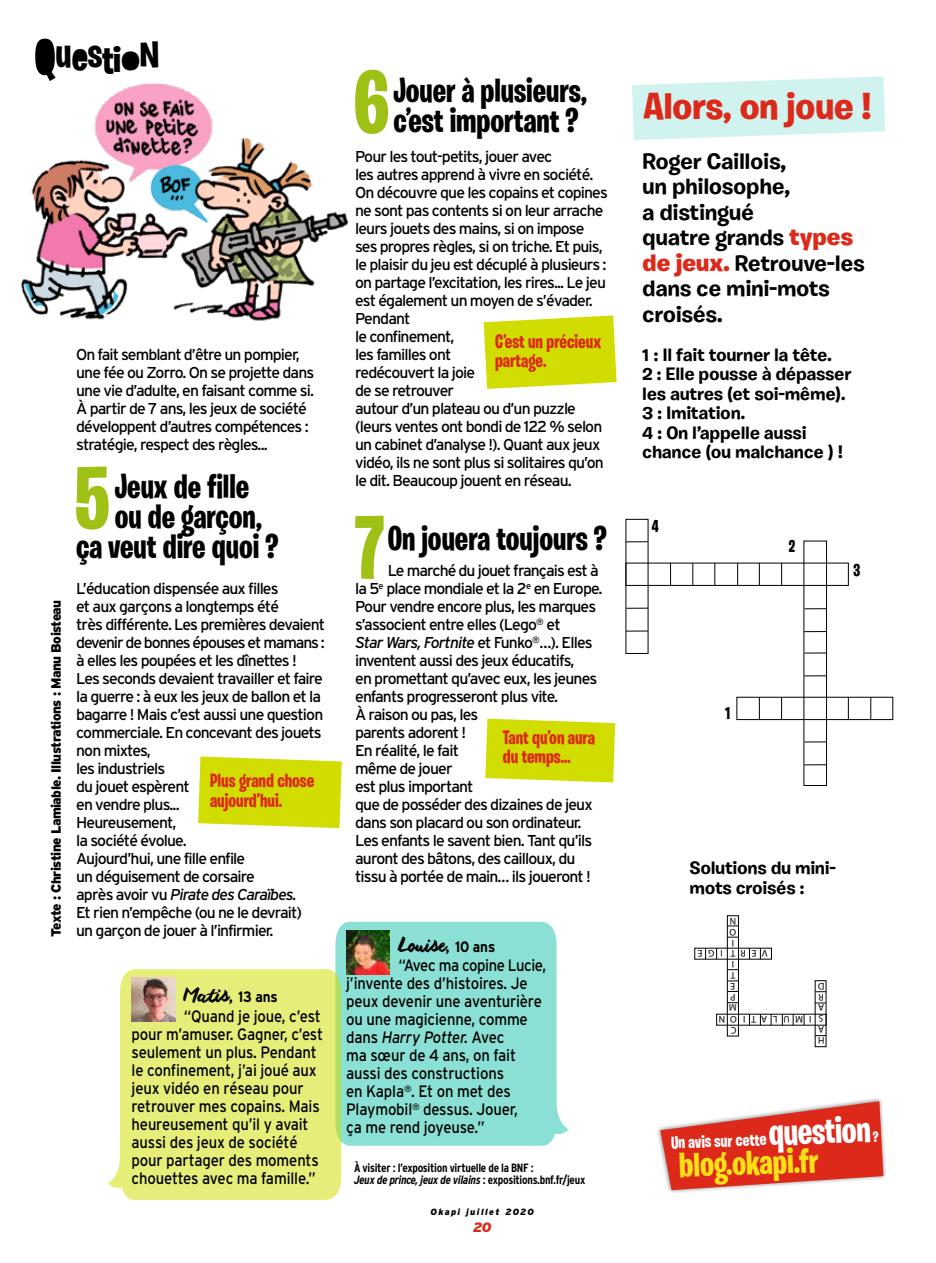
<style>
.page{position:relative;width:936px;height:1263px;background:#fff}
.page>*{position:absolute;margin:0;border:0;box-sizing:border-box;transform-origin:0 0}
.t1{font:700 88.2px "Burbank Big Condensed";color:#9fc014}
.t2{font:700 41.85px "Burbank Big Condensed";color:#000}
.t3{font:700 37.5px "Burbank Big";color:#dc291a}
.t4{font:700 36px "Burbank Big";color:#000}
.t5{font:700 35.55px "Burbank Big Condensed";color:#fbe115}
.t6{font:700 34.5px/30px "Burbank Big Condensed";color:#000}
.t7{font:700 22.5px/25.5px "Burbank Small";letter-spacing:-.02em;color:#000}
.t8{font:700 19.5px/19.5px "Burbank Big Condensed";color:#dc291a}
.t9{font:19.5px "anothershabby";letter-spacing:-.01em;color:#000;scale:.9 1}
.t10{font:700 18px/19.5px "Burbank Small";letter-spacing:-.02em;color:#000}
.t11{font:700 18px "Burbank Big Condensed";color:#fff}
.t12{font:700 17.25px "Burbank Big Condensed";color:#000}
.t13{font:16.5px/18px "Interstate";letter-spacing:-.01em;color:#000;scale:.9 1}
.t14{font:15.75px/18px "Interstate";letter-spacing:-.055em;color:#000}
.t15{font:900 13.5px "Interstate";letter-spacing:-.04em;color:#000}
.t16{font:italic 900 13.5px "Interstate";color:#dc291a}
.t17{font:700 12px/12px "Interstate Condensed";letter-spacing:-.025em;color:#000}
.t18{font:9.75px/10.8px "Myriad Pro";letter-spacing:.6em;color:#000;text-align:justify}
.t19{font:italic 900 9px "Interstate";letter-spacing:.15em;color:#000}
.s1{font-family:"Burbank Big Condensed";font-size:41.85px}
.s2{font-style:italic}
.s3{font-family:"Interstate";font-weight:700;font-size:15px}
.s4{font-weight:900;font-size:24px;color:#dc291a}
.s5{font-size:37.5px}
</style>
<div class="page">
<svg style="left:632px;top:76px;width:253px;height:64px;background:#d7f4f2"></svg>
<svg style="left:483px;top:315px;width:133px;height:74px;background:#d6e11e"></svg>
<svg style="left:485px;top:719px;width:130px;height:63px;background:#d4df12"></svg>
<svg style="left:198px;top:756px;width:144px;height:72px;background:#d5e016"></svg>
<div style="left:625px;top:563px;width:223px;height:23px;border:1px solid #000"></div>
<div style="left:736px;top:697px;width:157px;height:23px;border:1px solid #000"></div>
<svg style="left:626px;top:541px;width:21px;height:1px"></svg>
<svg style="left:626px;top:608px;width:22px;height:1px"></svg>
<svg style="left:626px;top:631px;width:21px;height:1px"></svg>
<svg style="left:804px;top:608px;width:22px;height:1px"></svg>
<svg style="left:804px;top:631px;width:21px;height:1px"></svg>
<svg style="left:804px;top:653px;width:22px;height:1px"></svg>
<svg style="left:804px;top:675px;width:21px;height:1px"></svg>
<svg style="left:804px;top:741px;width:22px;height:1px"></svg>
<svg style="left:804px;top:764px;width:21px;height:1px"></svg>
<svg style="left:670px;top:563px;width:1px;height:22px"></svg>
<svg style="left:692px;top:563px;width:1px;height:22px"></svg>
<svg style="left:714px;top:563px;width:1px;height:22px"></svg>
<svg style="left:737px;top:563px;width:1px;height:22px"></svg>
<svg style="left:759px;top:563px;width:1px;height:22px"></svg>
<svg style="left:781px;top:563px;width:1px;height:22px"></svg>
<svg style="left:759px;top:697px;width:1px;height:22px"></svg>
<svg style="left:781px;top:697px;width:1px;height:22px"></svg>
<svg style="left:847px;top:697px;width:1px;height:22px"></svg>
<svg style="left:870px;top:697px;width:1px;height:22px"></svg>
<div style="left:727px;top:915px;width:11px;height:121px;border:1px solid #000"></div>
<img style="left:21px;top:83px;width:327px;height:238px">
<svg style="left:126px;top:54px;width:9px;height:15px"></svg>
<div style="left:335px;top:922px;width:233px;height:224px;background:#8ae0d4"></div>
<svg style="left:108px;top:969px;width:233px;height:231px;background:#e6ed7f"></svg>
<img style="left:132px;top:977px;width:43px;height:44px">
<img style="left:346px;top:930px;width:44px;height:44px">
<div style="left:656px;top:1097px;width:231px;height:97px;background:#000;opacity:.5"></div>
<svg style="left:39px;top:42px;width:14px;height:30px"></svg>
<svg style="left:77px;top:50px;width:7px;height:9px"></svg>
<svg style="left:660px;top:1101px;width:223px;height:89px"></svg>
<h2 class="t2" style="left:55px;top:27px;width:18px">u</h2>
<h3 class="t4" style="left:88px;top:36px;width:73px"><span class="s1">st</span>ioN</h3>
<p class="t15" style="left:48px;top:936px;width:338px;rotate:-90deg">Texte : Christine Lamiable. Illustrations : Manu Boisteau</p>
<p class="t14" style="left:76px;top:345px;width:240px">On fait semblant d’être un pompier, une fée ou Zorro. On se projette dans une vie d’adulte, en faisant comme si.<br>À partir de 7 ans, les jeux de société développent d’autres compétences : stratégie, respect des règles...</p>
<h1 class="t1" style="left:75px;top:445px;width:36px">5</h1>
<h3 class="t6" style="left:115px;top:471px;width:136px">Jeux de fille</h3>
<h3 class="t6" style="left:115px;top:501px;width:149px">ou de garçon,</h3>
<h3 class="t6" style="left:76px;top:531px;width:204px">ça veut dire quoi ?</h3>
<p class="t14" style="left:76px;top:579px;width:250px">L’éducation dispensée aux filles<br>et aux garçons a longtemps été<br>très différente. Les premières devaient devenir de bonnes épouses et mamans : à elles les poupées et les dînettes !<br>Les seconds devaient travailler et faire la guerre : à eux les jeux de ballon et la bagarre ! Mais c’est aussi une question commerciale. En concevant des jouets non mixtes,<br>les industriels<br>du jouet espèrent<br>en vendre plus...<br>Heureusement,<br>la société évolue.<br>Aujourd’hui, une fille enfile<br>un déguisement de corsaire<br>après avoir vu <span class="s2">Pirate des Caraïbes.<br></span>Et rien n’empêche (ou ne le devrait)<br>un garçon de jouer à l’infirmier.</p>
<p class="t8" style="left:210px;top:771px;width:106px">Plus grand chose aujourd’hui.</p>
<p class="t9" style="left:184px;top:984px;width:106px">Matis, <span class="s3">13 ans</span></p>
<p class="t13" style="left:132px;top:1007px;width:214px;text-indent:52px">“Quand je joue, c’est pour m’amuser. Gagner, c’est seulement un plus. Pendant le confinement, j’ai joué aux jeux vidéo en réseau pour retrouver mes copains. Mais heureusement qu’il y avait aussi des jeux de société pour partager des moments chouettes avec ma famille.”</p>
<h1 class="t1" style="left:354px;top:49px;width:37px">6</h1>
<h3 class="t6" style="left:393px;top:75px;width:195px">Jouer à plusieurs, c’est important ?</h3>
<p class="t14" style="left:355px;top:147px;width:254px">Pour les tout-petits, jouer avec<br>les autres apprend à vivre en société.<br>On découvre que les copains et copines ne sont pas contents si on leur arrache leurs jouets des mains, si on impose ses propres règles, si on triche. Et puis, le plaisir du jeu est décuplé à plusieurs : on partage l’excitation, les rires... Le jeu est également un moyen de s’évader.<br>Pendant<br>le confinement,<br>les familles ont<br>redécouvert la joie<br>de se retrouver<br>autour d’un plateau ou d’un puzzle (leurs ventes ont bondi de 122 % selon un cabinet d’analyse !). Quant aux jeux vidéo, ils ne sont plus si solitaires qu’on le dit. Beaucoup jouent en réseau.</p>
<h1 class="t1" style="left:355px;top:494px;width:31px">7</h1>
<h3 class="t6" style="left:388px;top:523px;width:221px">On jouera toujours ?</h3>
<p class="t8" style="left:495px;top:331px;width:108px">C’est un précieux partage.</p>
<p class="t14" style="left:355px;top:561px;width:249px;text-indent:33px">Le marché du jouet français est à la 5<sup>e</sup> place mondiale et la 2<sup>e</sup> en Europe.<br>Pour vendre encore plus, les marques s’associent entre elles (Lego<sup>®</sup> et<br><span class="s2">Star Wars, Fortnite</span> et Funko<sup>®</sup>…). Elles inventent aussi des jeux éducatifs,<br>en promettant qu’avec eux, les jeunes enfants progresseront plus vite.<br>À raison ou pas, les<br>parents adorent !<br>En réalité, le fait<br>même de jouer<br>est plus important<br>que de posséder des dizaines de jeux dans son placard ou son ordinateur.<br>Les enfants le savent bien. Tant qu’ils auront des bâtons, des cailloux, du tissu à portée de main… ils joueront !</p>
<p class="t8" style="left:503px;top:727px;width:94px">Tant qu’on aura du temps...</p>
<p class="t9" style="left:398px;top:933px;width:109px">Louise, <span class="s3">10 ans</span></p>
<p class="t13" style="left:346px;top:956px;width:224px;text-indent:52px">“Avec ma copine Lucie, j’invente des d’histoires. Je peux devenir une aventurière ou une magicienne, comme dans <span class="s2">Harry Potter.</span> Avec<br>ma sœur de 4 ans, on fait aussi des constructions<br>en Kapla<sup>®</sup>. Et on met des<br>Playmobil<sup>®</sup> dessus. Jouer,<br>ça me rend joyeuse.”</p>
<p class="t17" style="left:354px;top:1162px;width:233px">À visiter : l’exposition virtuelle de la BNF :<br><span class="s2">Jeux de prince, jeux de vilains</span> : expositions.bnf.fr/jeux</p>
<p class="t19" style="left:430px;top:1207px;width:105px">Okapi juillet 2020</p>
<p class="t16" style="left:473px;top:1219px;width:20px">20</p>
<h3 class="t3" style="left:643px;top:83px;width:229px">Alors, on joue !</h3>
<h3 class="t7" style="left:642px;top:148px;width:224px">Roger Caillois,<br>un philosophe,<br>a distingué<br>quatre grands <span class="s4">types de jeux.</span> Retrouve-les dans ce mini-mots croisés.</h3>
<p class="t10" style="left:642px;top:345px;width:211px">1 : Il fait tourner la tête.<br>2 : Elle pousse à dépasser les autres (et soi-même).<br>3 : Imitation.<br>4 : On l’appelle aussi chance (ou malchance ) !</p>
<p class="t12" style="left:651px;top:515px;width:8px">4</p>
<p class="t12" style="left:725px;top:702px;width:7px">1</p>
<p class="t12" style="left:788px;top:536px;width:8px">2</p>
<p class="t12" style="left:853px;top:560px;width:8px">3</p>
<p class="t10" style="left:689px;top:858px;width:148px">Solutions du mini&shy;mots croisés :</p>
<p class="t18" style="left:736px;top:1013px;width:10px;text-align:left;rotate:-180deg">M<br>P<br>E<br>T<br>I<br>T<br>I<br>O<br>N</p>
<p class="t18" style="left:736px;top:1035px;width:8px;rotate:-180deg">C</p>
<p class="t18" style="left:722px;top:959px;width:27px;rotate:-180deg">IGE</p>
<p class="t18" style="left:767px;top:959px;width:29px;rotate:-180deg">VER</p>
<p class="t18" style="left:824px;top:1045px;width:9px;rotate:-180deg">H A S A R D</p>
<p class="t18" style="left:725px;top:1024px;width:8px;rotate:-180deg">N</p>
<p class="t18" style="left:736px;top:1024px;width:8px;rotate:-180deg">O</p>
<p class="t18" style="left:745px;top:1024px;width:4px;rotate:-180deg">I</p>
<p class="t18" style="left:811px;top:1024px;width:62px;rotate:-180deg">IMULAT</p>
<p class="t11" style="left:670px;top:1132px;width:201px;rotate:-2deg">Un avis sur cette<span class="s5">question</span></p>
<h3 class="t5" style="left:678px;top:1144px;width:141px;rotate:-2deg">blog.okapi.fr</h3>
</div>
